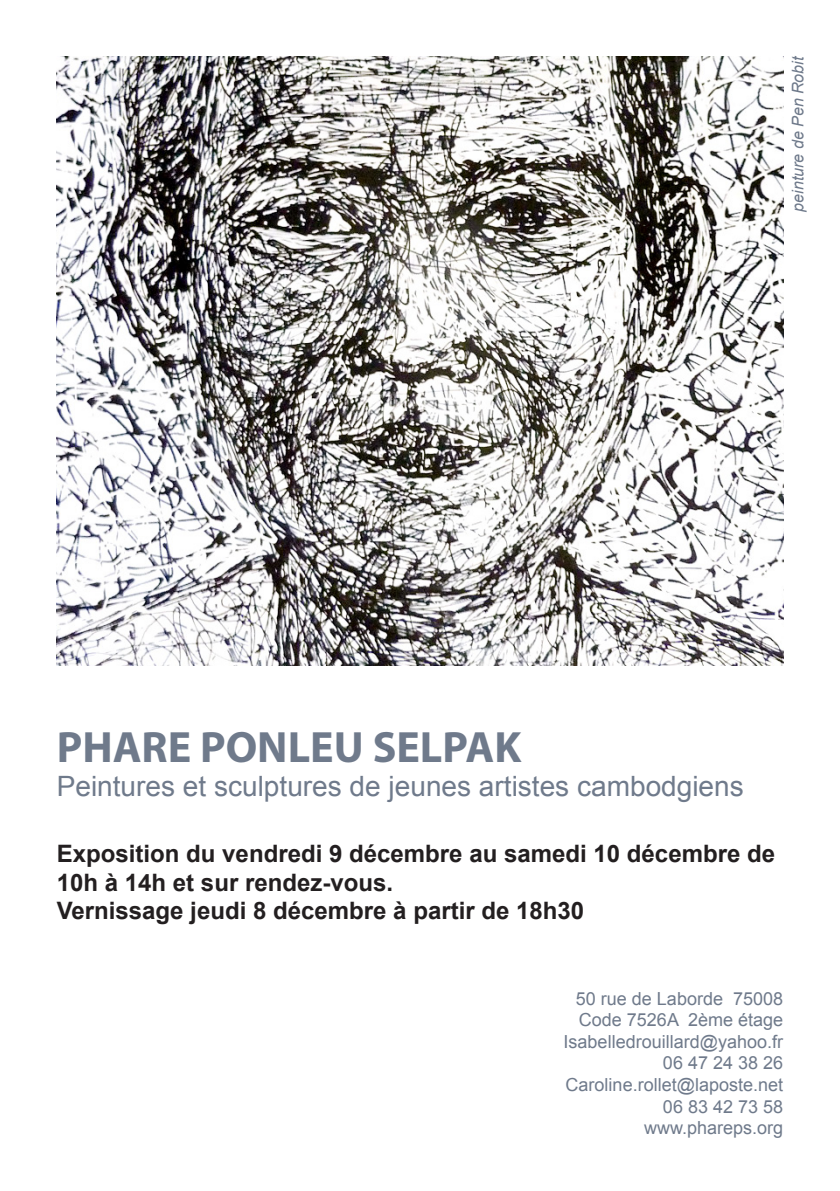
<style>
.page{position:relative;width:840px;height:1191px;background:#fff}
.page>*{position:absolute;margin:0;border:0;box-sizing:border-box;transform-origin:0 0}
.t1{font:700 44px "Myriad Pro";color:#6f7a8b}
.t2{font:28px "Arial";color:#6f7a8b}
.t3{font:700 24px/28.8px "Arial";color:#231f20}
.t4{font:18px/21.6px "Arial";color:#6f7a8b;text-align:right}
.t5{font:italic 16px "Arial";color:#6f7a8b}
</style>
<div class="page">
<img style="left:57px;top:57px;width:725px;height:608px">
<p class="t5" style="left:788px;top:211px;width:157px;rotate:-90deg">peinture de Pen Robit</p>
<h1 class="t1" style="left:57px;top:718px;width:466px">PHARE PONLEU SELPAK</h1>
<h2 class="t2" style="left:57px;top:770px;width:688px">Peintures et sculptures de jeunes artistes cambodgiens</h2>
<h3 class="t3" style="left:57px;top:839px;width:719px">Exposition du vendredi 9 décembre au samedi 10 décembre de<br>10h à 14h et sur rendez--vous.<br>Vernissage jeudi 8 décembre à partir de 18h30</h3>
<p class="t4" style="left:563px;top:987px;width:221px">50 rue de Laborde 75008<br>Code 7526A 2ème étage<br>Isabelledrouillard@yahoo.fr<br>06 47 24 38 26<br>Caroline.rollet@laposte.net<br>06 83 42 73 58 www.phareps.org</p>
</div>
